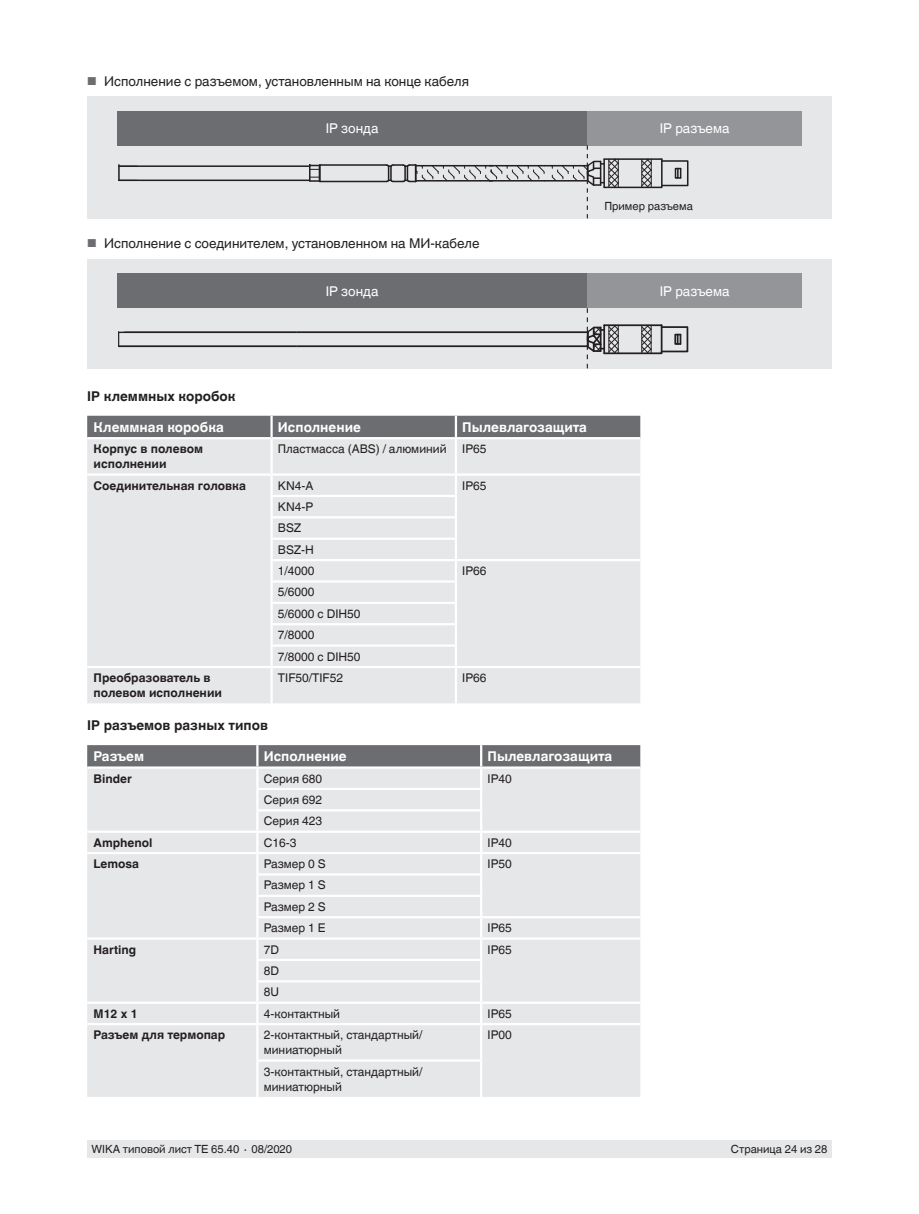
<style>
.page{position:relative;width:919px;height:1214px;background:#fff}
.page>*{position:absolute;margin:0;border:0;box-sizing:border-box;transform-origin:0 0}
.t1{font:13.5px "Helvetica World";color:#231f20}
.t2{font:700 13.5px "Helvetica World";color:#fff}
.t3{font:700 13.5px "Helvetica World";color:#231f20}
.t4{font:13.5px "Helvetica World";color:#fff}
.t5{font:12px/21.3px "Helvetica World";color:#231f20}
.t6{font:700 12px/15px "Helvetica World";color:#231f20}
.t7{font:11.25px "Helvetica World";color:#231f20}
.s1{font-size:11.55px;color:#6c6d70}
</style>
<div class="page">
<div style="left:87px;top:1140px;width:744px;height:17px;background:#e6e7e9"></div>
<div style="left:87px;top:416px;width:553px;height:21px;background:#6c6d70"></div>
<div style="left:87px;top:439px;width:553px;height:264px;background:#e6e7e9"></div>
<hr style="left:270px;top:416px;width:3px;height:21px;background:#fff">
<hr style="left:87px;top:473px;width:184px;height:3px;background:#fff">
<hr style="left:270px;top:476px;width:3px;height:19px;background:#fff">
<hr style="left:270px;top:497px;width:3px;height:19px;background:#fff">
<hr style="left:270px;top:518px;width:3px;height:19px;background:#fff">
<hr style="left:270px;top:540px;width:3px;height:19px;background:#fff">
<hr style="left:270px;top:561px;width:3px;height:19px;background:#fff">
<hr style="left:270px;top:582px;width:3px;height:19px;background:#fff">
<hr style="left:270px;top:604px;width:3px;height:19px;background:#fff">
<hr style="left:270px;top:625px;width:3px;height:19px;background:#fff">
<hr style="left:270px;top:646px;width:3px;height:20px;background:#fff">
<hr style="left:87px;top:666px;width:184px;height:2px;background:#fff">
<hr style="left:455px;top:439px;width:2px;height:34px;background:#fff">
<hr style="left:455px;top:416px;width:2px;height:21px;background:#fff">
<hr style="left:455px;top:668px;width:2px;height:35px;background:#fff">
<hr style="left:456px;top:473px;width:184px;height:3px;background:#fff">
<hr style="left:456px;top:559px;width:184px;height:2px;background:#fff">
<svg style="left:455px;top:476px;width:2px;height:168px"></svg>
<hr style="left:455px;top:646px;width:2px;height:20px;background:#fff">
<hr style="left:456px;top:666px;width:184px;height:2px;background:#fff">
<hr style="left:270px;top:439px;width:3px;height:34px;background:#fff">
<hr style="left:271px;top:473px;width:185px;height:3px;background:#fff">
<hr style="left:270px;top:495px;width:187px;height:2px;background:#fff">
<hr style="left:270px;top:516px;width:187px;height:2px;background:#fff">
<hr style="left:270px;top:537px;width:187px;height:3px;background:#fff">
<hr style="left:270px;top:559px;width:186px;height:2px;background:#fff">
<hr style="left:270px;top:580px;width:187px;height:2px;background:#fff">
<hr style="left:270px;top:601px;width:187px;height:3px;background:#fff">
<hr style="left:270px;top:623px;width:187px;height:2px;background:#fff">
<hr style="left:270px;top:644px;width:187px;height:2px;background:#fff">
<hr style="left:271px;top:666px;width:185px;height:2px;background:#fff">
<hr style="left:270px;top:668px;width:3px;height:35px;background:#fff">
<div style="left:87px;top:745px;width:553px;height:21px;background:#6c6d70"></div>
<div style="left:87px;top:769px;width:553px;height:327px;background:#e6e7e9"></div>
<hr style="left:256px;top:745px;width:2px;height:21px;background:#fff">
<hr style="left:87px;top:1023px;width:170px;height:2px;background:#fff">
<hr style="left:256px;top:1025px;width:2px;height:34px;background:#fff">
<hr style="left:256px;top:1061px;width:2px;height:35px;background:#fff">
<hr style="left:480px;top:745px;width:2px;height:21px;background:#fff">
<hr style="left:87px;top:1001px;width:170px;height:2px;background:#fff">
<hr style="left:87px;top:852px;width:170px;height:2px;background:#fff">
<hr style="left:87px;top:937px;width:170px;height:2px;background:#fff">
<hr style="left:256px;top:768px;width:2px;height:20px;background:#fff">
<hr style="left:87px;top:830px;width:170px;height:3px;background:#fff">
<hr style="left:480px;top:768px;width:2px;height:20px;background:#fff">
<hr style="left:481px;top:830px;width:159px;height:3px;background:#fff">
<hr style="left:481px;top:852px;width:159px;height:2px;background:#fff">
<hr style="left:481px;top:916px;width:159px;height:2px;background:#fff">
<hr style="left:481px;top:937px;width:159px;height:2px;background:#fff">
<hr style="left:481px;top:1001px;width:159px;height:2px;background:#fff">
<hr style="left:256px;top:788px;width:226px;height:2px;background:#fff">
<hr style="left:481px;top:1023px;width:159px;height:2px;background:#fff">
<hr style="left:480px;top:1025px;width:2px;height:34px;background:#fff">
<hr style="left:480px;top:1061px;width:2px;height:35px;background:#fff">
<hr style="left:256px;top:809px;width:226px;height:2px;background:#fff">
<hr style="left:257px;top:830px;width:224px;height:3px;background:#fff">
<svg style="left:256px;top:790px;width:2px;height:211px"></svg>
<hr style="left:257px;top:852px;width:224px;height:2px;background:#fff">
<hr style="left:256px;top:873px;width:226px;height:2px;background:#fff">
<hr style="left:256px;top:894px;width:226px;height:3px;background:#fff">
<hr style="left:256px;top:916px;width:225px;height:2px;background:#fff">
<svg style="left:480px;top:790px;width:2px;height:211px"></svg>
<hr style="left:257px;top:937px;width:224px;height:2px;background:#fff">
<hr style="left:256px;top:958px;width:226px;height:3px;background:#fff">
<hr style="left:256px;top:980px;width:226px;height:2px;background:#fff">
<hr style="left:257px;top:1001px;width:224px;height:2px;background:#fff">
<hr style="left:256px;top:1003px;width:2px;height:20px;background:#fff">
<hr style="left:480px;top:1003px;width:2px;height:20px;background:#fff">
<hr style="left:257px;top:1023px;width:224px;height:2px;background:#fff">
<hr style="left:256px;top:1059px;width:226px;height:2px;background:#fff">
<div style="left:87px;top:96px;width:744px;height:122px;background:#e6e7e9"></div>
<div style="left:661px;top:160px;width:27px;height:26px;border:2px solid #231f20"></div>
<div style="left:674px;top:168px;width:7px;height:11px;border:2px solid #231f20"></div>
<hr style="left:119px;top:165px;width:191px;height:2px;background:#231f20">
<hr style="left:119px;top:179px;width:191px;height:2px;background:#231f20">
<svg style="left:118px;top:164px;width:19px;height:17px"></svg>
<div style="left:117px;top:111px;width:470px;height:34px;background:#6c6d70"></div>
<div style="left:587px;top:111px;width:214px;height:34px;background:#939598"></div>
<svg style="left:309px;top:145px;width:354px;height:73px"></svg>
<div style="left:87px;top:259px;width:744px;height:109px;background:#e6e7e9"></div>
<div style="left:660px;top:326px;width:28px;height:26px;border:2px solid #231f20"></div>
<div style="left:674px;top:334px;width:7px;height:11px;border:2px solid #231f20"></div>
<hr style="left:296px;top:331px;width:291px;height:2px;background:#231f20">
<hr style="left:296px;top:345px;width:291px;height:2px;background:#231f20">
<hr style="left:118px;top:331px;width:178px;height:2px;background:#231f20">
<hr style="left:118px;top:345px;width:178px;height:2px;background:#231f20">
<svg style="left:118px;top:331px;width:1px;height:14px"></svg>
<div style="left:117px;top:273px;width:470px;height:35px;background:#6c6d70"></div>
<div style="left:587px;top:273px;width:214px;height:35px;background:#939598"></div>
<svg style="left:585px;top:308px;width:78px;height:60px"></svg>
<p class="t1" style="left:87px;top:73px;width:383px"><span class="s1">■</span> Исполнение с разъемом, установленным на конце кабеля</p>
<p class="t4" style="left:326px;top:120px;width:54px">IP зонда</p>
<p class="t4" style="left:659px;top:120px;width:71px">IP разъема</p>
<p class="t1" style="left:87px;top:235px;width:394px"><span class="s1">■</span> Исполнение с соединителем, установленном на МИ-кабеле</p>
<p class="t7" style="left:604px;top:199px;width:90px">Пример разъема</p>
<p class="t4" style="left:326px;top:283px;width:54px">IP зонда</p>
<p class="t4" style="left:659px;top:283px;width:71px">IP разъема</p>
<p class="t3" style="left:87px;top:388px;width:150px">IP клеммных коробок</p>
<p class="t2" style="left:94px;top:419px;width:132px">Клеммная коробка</p>
<p class="t2" style="left:278px;top:419px;width:84px">Исполнение</p>
<p class="t2" style="left:462px;top:419px;width:126px">Пылевлагозащита</p>
<p class="t6" style="left:94px;top:441px;width:111px">Корпус в полевом исполнении</p>
<p class="t5" style="left:278px;top:438px;width:170px">Пластмасса (ABS) / алюминий</p>
<p class="t5" style="left:462px;top:438px;width:26px">IP65</p>
<p class="t6" style="left:94px;top:478px;width:154px">Соединительная головка</p>
<p class="t5" style="left:278px;top:475px;width:37px">KN4-A</p>
<p class="t5" style="left:462px;top:475px;width:26px">IP65</p>
<p class="t5" style="left:278px;top:496px;width:38px">KN4-P<br>BSZ<br>BSZ-H<br>1/4000</p>
<p class="t5" style="left:462px;top:560px;width:26px">IP66</p>
<p class="t5" style="left:278px;top:581px;width:84px">5/6000<br>5/6000 с DIH50<br>7/8000<br>7/8000 с DIH50</p>
<p class="t6" style="left:94px;top:670px;width:130px">Преобразователь в полевом исполнении</p>
<p class="t5" style="left:278px;top:667px;width:67px">TIF50/TIF52</p>
<p class="t5" style="left:462px;top:667px;width:26px">IP66</p>
<p class="t3" style="left:87px;top:718px;width:182px">IP разъемов разных типов</p>
<p class="t2" style="left:94px;top:748px;width:52px">Разъем</p>
<p class="t2" style="left:264px;top:748px;width:84px">Исполнение</p>
<p class="t2" style="left:487px;top:748px;width:126px">Пылевлагозащита</p>
<p class="t6" style="left:94px;top:771px;width:40px">Binder</p>
<p class="t5" style="left:264px;top:767px;width:60px">Серия 680</p>
<p class="t5" style="left:487px;top:767px;width:26px">IP40</p>
<p class="t5" style="left:264px;top:789px;width:60px">Серия 692<br>Серия 423</p>
<p class="t6" style="left:94px;top:835px;width:60px">Amphenol</p>
<p class="t5" style="left:264px;top:832px;width:34px">C16-3</p>
<p class="t5" style="left:487px;top:832px;width:26px">IP40</p>
<p class="t6" style="left:94px;top:856px;width:47px">Lemosa</p>
<p class="t5" style="left:264px;top:853px;width:63px">Размер 0 S</p>
<p class="t5" style="left:487px;top:853px;width:26px">IP50</p>
<p class="t5" style="left:264px;top:874px;width:63px;text-align:justify">Размер 1 S Размер 2 S Размер 1 E</p>
<p class="t5" style="left:487px;top:917px;width:26px">IP65</p>
<p class="t6" style="left:94px;top:942px;width:44px">Harting</p>
<p class="t5" style="left:264px;top:938px;width:17px">7D</p>
<p class="t5" style="left:487px;top:938px;width:26px">IP65</p>
<p class="t5" style="left:264px;top:960px;width:17px">8D<br>8U</p>
<p class="t6" style="left:94px;top:1006px;width:45px">M12 x 1</p>
<p class="t5" style="left:264px;top:1003px;width:78px">4-контактный</p>
<p class="t5" style="left:487px;top:1003px;width:26px">IP65</p>
<p class="t6" style="left:94px;top:1027px;width:133px">Разъем для термопар</p>
<p class="t5" style="left:264px;top:1027px;width:160px;line-height:15px">2-контактный, стандартный/ миниатюрный</p>
<p class="t5" style="left:487px;top:1024px;width:26px">IP00</p>
<p class="t5" style="left:264px;top:1063px;width:160px;line-height:15px">3-контактный, стандартный/ миниатюрный</p>
<p class="t7" style="left:91px;top:1142px;width:202px">WIKA типовой лист TE 65.40 ∙ 08/2020</p>
<p class="t7" style="left:730px;top:1142px;width:98px">Страница 24 из 28</p>
</div>
